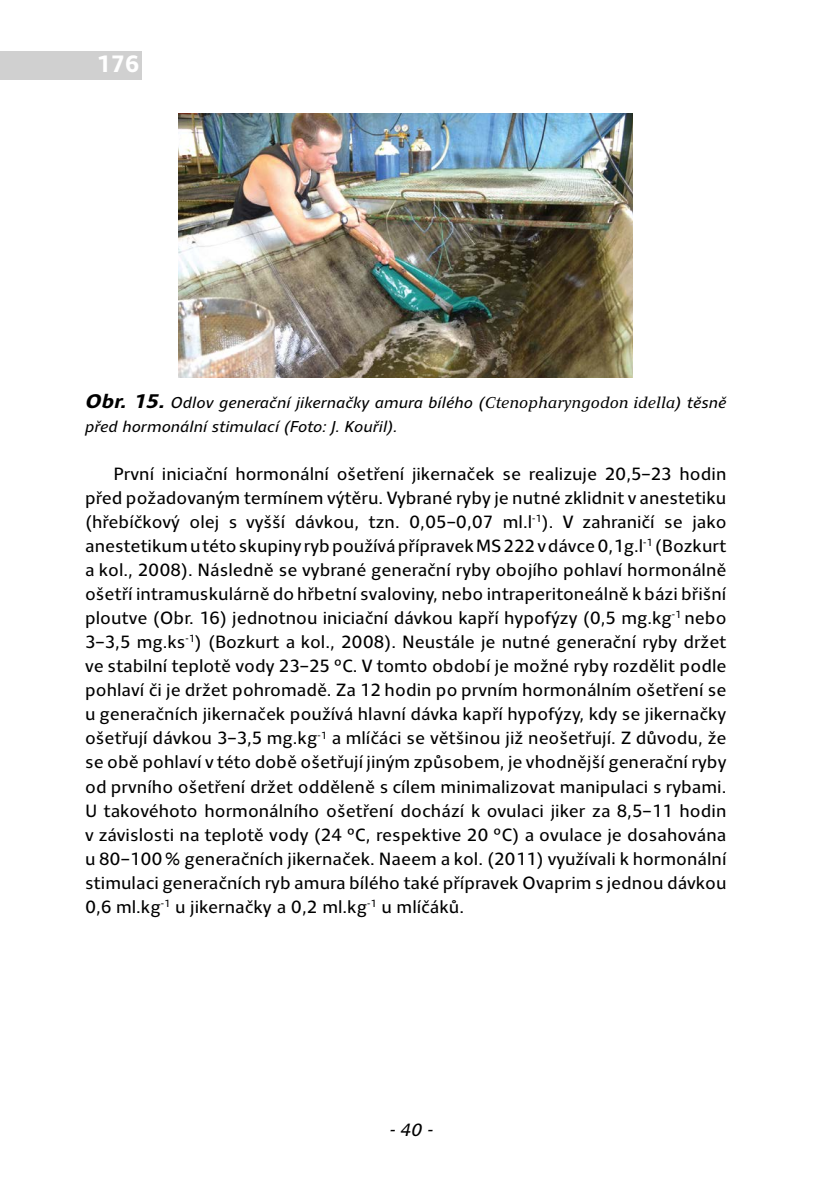
<style>
.page{position:relative;width:840px;height:1191px;background:#fff}
.page>*{position:absolute;margin:0;border:0;box-sizing:border-box;transform-origin:0 0}
.t1{font:700 24px "Clara Sans";color:#fff}
.t2{font:18px/24px "Clara Sans";color:#000;text-align:justify}
.t3{font:italic 18px "Clara Sans";color:#000}
.t4{font:italic 16px/24px "Clara Sans";color:#000}
.s1{font-weight:700;font-size:20px}
.s2{font-family:"Clara Serif"}
</style>
<div class="page">
<div style="left:0;top:51px;width:142px;height:28px;background:#d0d0d0"></div>
<img style="left:179px;top:113px;width:453px;height:265px">
<h1 class="t1" style="left:97px;top:51px;width:44px">176</h1>
<p class="t4" style="left:85px;top:391px;width:642px"><span class="s1">Obr. 15.</span> Odlov generační jikernačky amura bílého (<span class="s2">Ctenopharyngodon idella</span>) těsně před hormonální stimulací (Foto: J. Kouřil).</p>
<p class="t2" style="left:85px;top:462px;width:642px;text-indent:28px">První iniciační hormonální ošetření jikernaček se realizuje 20,5–23 hodin před požadovaným termínem výtěru. Vybrané ryby je nutné zklidnit v anestetiku (hřebíčkový olej s vyšší dávkou, tzn. 0,05–0,07 ml.l<sup>-1</sup>). V zahraničí se jako anestetikum u této skupiny ryb používá přípravek MS 222 v dávce 0,1g.l<sup>-1</sup> (Bozkurt a kol., 2008). Následně se vybrané generační ryby obojího pohlaví hormonálně ošetří intramuskulárně do hřbetní svaloviny, nebo intraperitoneálně k bázi břišní ploutve (Obr. 16) jednotnou iniciační dávkou kapří hypofýzy (0,5 mg.kg<sup>-1</sup> nebo 3–3,5 mg.ks<sup>-1</sup>) (Bozkurt a kol., 2008). Neustále je nutné generační ryby držet ve stabilní teplotě vody 23–25 °C. V tomto období je možné ryby rozdělit podle pohlaví či je držet pohromadě. Za 12 hodin po prvním hormonálním ošetření se u generačních jikernaček používá hlavní dávka kapří hypofýzy, kdy se jikernačky ošetřují dávkou 3–3,5 mg.kg<sup>-1</sup> a mlíčáci se většinou již neošetřují. Z důvodu, že se obě pohlaví v této době ošetřují jiným způsobem, je vhodnější generační ryby od prvního ošetření držet odděleně s cílem minimalizovat manipulaci s rybami.<br>U takovéhoto hormonálního ošetření dochází k ovulaci jiker za 8,5–11 hodin v závislosti na teplotě vody (24 °C, respektive 20 °C) a ovulace je dosahována u 80–100% generačních jikernaček. Naeem a kol. (2011) využívali k hormonální stimulaci generačních ryb amura bílého také přípravek Ovaprim s jednou dávkou 0,6 ml.kg<sup>-1</sup> u jikernačky a 0,2 ml.kg<sup>-1</sup> u mlíčáků.</p>
<p class="t3" style="left:389px;top:1120px;width:45px">- 40 -</p>
</div>
